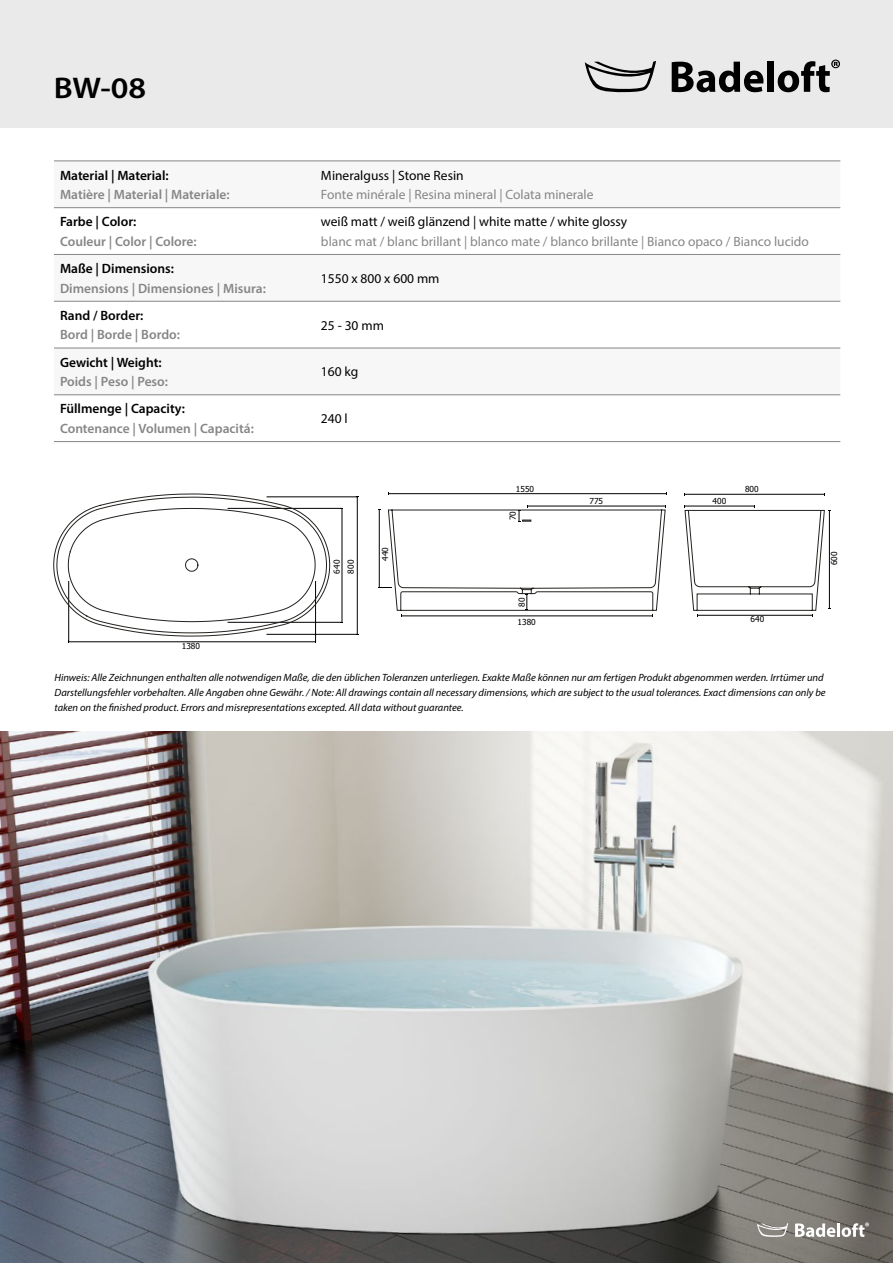
<style>
.page{position:relative;width:893px;height:1263px;background:#fff}
.page>*{position:absolute;margin:0;border:0;box-sizing:border-box;transform-origin:0 0}
.t1{font:600 30px "Myriad Pro";color:#000;scale:1.1 1}
.t2{font:600 13.5px "Myriad Pro";color:#878686}
.t3{font:13.5px "Myriad Pro";color:#878686}
.t4{font:13.5px "Myriad Pro";color:#000}
.t5{font:600 13.5px "Myriad Pro";color:#000}
.t6{font:italic 10.5px/15px "Myriad Pro";color:#000}
.t7{font:8.4px "Tahoma";color:#020100}
.t8{font:8.4px "Tahoma";color:#000}
.t9{font:8.4px "Tahoma";color:#010202}
</style>
<div class="page">
<div style="left:0;top:0;width:893px;height:128px;background:#eaeaea"></div>
<svg style="left:672px;top:62px;width:91px;height:30px"></svg>
<div style="left:767px;top:62px;width:7px;height:30px;background:#000"></div>
<svg style="left:778px;top:60px;width:62px;height:32px"></svg>
<svg style="left:585px;top:61px;width:71px;height:31px"></svg>
<svg style="left:54px;top:300px;width:786px;height:48px"></svg>
<hr style="left:54px;top:161px;width:261px;height:1px;background:#878686">
<hr style="left:315px;top:161px;width:525px;height:1px;background:#878686">
<hr style="left:54px;top:207px;width:261px;height:1px;background:#878686">
<hr style="left:315px;top:207px;width:525px;height:1px;background:#878686">
<hr style="left:54px;top:254px;width:261px;height:1px;background:#878686">
<hr style="left:315px;top:254px;width:525px;height:1px;background:#878686">
<hr style="left:54px;top:301px;width:261px;height:1px;background:#878686">
<hr style="left:315px;top:301px;width:525px;height:1px;background:#878686">
<hr style="left:54px;top:348px;width:261px;height:1px;background:#878686">
<hr style="left:315px;top:348px;width:525px;height:1px;background:#878686">
<hr style="left:54px;top:394px;width:261px;height:1px;background:#878686">
<hr style="left:315px;top:394px;width:525px;height:1px;background:#878686">
<hr style="left:54px;top:441px;width:261px;height:1px;background:#878686">
<hr style="left:315px;top:441px;width:525px;height:1px;background:#878686">
<img style="left:0;top:731px;width:893px;height:532px">
<hr style="left:685px;top:494px;width:139px;height:1px;background:#020100">
<svg style="left:684px;top:505px;width:147px;height:112px"></svg>
<hr style="left:389px;top:493px;width:277px;height:1px;background:#020100">
<svg style="left:378px;top:505px;width:288px;height:112px"></svg>
<hr style="left:267px;top:497px;width:90px;height:1px;background:#020100">
<hr style="left:357px;top:497px;width:1px;height:137px;background:#020100">
<hr style="left:228px;top:508px;width:114px;height:1px;background:#020100">
<hr style="left:342px;top:508px;width:1px;height:114px;background:#020100">
<hr style="left:267px;top:634px;width:90px;height:1px;background:#020100">
<hr style="left:228px;top:622px;width:114px;height:1px;background:#020100">
<svg style="left:53px;top:493px;width:277px;height:150px"></svg>
<svg style="left:795px;top:1223px;width:40px;height:14px"></svg>
<hr style="left:837px;top:1223px;width:3px;height:14px;background:#fff">
<svg style="left:842px;top:1222px;width:27px;height:15px"></svg>
<svg style="left:757px;top:1223px;width:31px;height:14px"></svg>
<h1 class="t1" style="left:54px;top:68px;width:86px">BW-08</h1>
<p class="t5" style="left:60px;top:166px;width:110px">Material | Material:</p>
<p class="t2" style="left:60px;top:186px;width:171px">Matière | Material | Materiale:</p>
<p class="t5" style="left:60px;top:213px;width:78px">Farbe | Color:</p>
<p class="t2" style="left:60px;top:233px;width:138px">Couleur | Color | Colore:</p>
<p class="t5" style="left:60px;top:260px;width:116px">Maße | Dimensions:</p>
<p class="t2" style="left:60px;top:279px;width:207px">Dimensions | Dimensiones | Misura:</p>
<p class="t5" style="left:60px;top:307px;width:85px">Rand / Border:</p>
<p class="t2" style="left:60px;top:326px;width:121px">Bord | Borde | Bordo:</p>
<p class="t5" style="left:60px;top:354px;width:103px">Gewicht | Weight:</p>
<p class="t2" style="left:60px;top:373px;width:110px">Poids | Peso | Peso:</p>
<p class="t5" style="left:60px;top:400px;width:126px">Füllmenge | Capacity:</p>
<p class="t2" style="left:60px;top:420px;width:195px">Contenance | Volumen | Capacitá:</p>
<p class="t8" style="left:182px;top:640px;width:20px">1380</p>
<p class="t4" style="left:321px;top:167px;width:144px">Mineralguss | Stone Resin</p>
<p class="t3" style="left:321px;top:186px;width:274px">Fonte minérale | Resina mineral | Colata minerale</p>
<p class="t4" style="left:321px;top:213px;width:308px">weiß matt / weiß glänzend | white matte / white glossy</p>
<p class="t3" style="left:321px;top:233px;width:489px">blanc mat / blanc brillant | blanco mate / blanco brillante | Bianco opaco / Bianco lucido</p>
<p class="t4" style="left:321px;top:270px;width:120px">1550 x 800 x 600 mm</p>
<p class="t4" style="left:321px;top:317px;width:64px">25 - 30 mm</p>
<p class="t4" style="left:321px;top:364px;width:39px">160 kg</p>
<p class="t4" style="left:321px;top:410px;width:28px">240 l</p>
<p class="t8" style="left:331px;top:573px;width:15px;rotate:-90deg">640</p>
<p class="t7" style="left:345px;top:573px;width:15px;rotate:-90deg">800</p>
<p class="t9" style="left:379px;top:561px;width:15px;rotate:-90deg">440</p>
<p class="t7" style="left:516px;top:483px;width:20px">1550</p>
<p class="t8" style="left:507px;top:520px;width:11px;rotate:-90deg">70</p>
<p class="t8" style="left:516px;top:607px;width:11px;rotate:-90deg">80</p>
<p class="t8" style="left:518px;top:616px;width:20px">1380</p>
<p class="t7" style="left:589px;top:495px;width:15px">775</p>
<p class="t7" style="left:713px;top:495px;width:15px">400</p>
<p class="t7" style="left:745px;top:483px;width:15px">800</p>
<p class="t8" style="left:751px;top:614px;width:15px">640</p>
<p class="t7" style="left:828px;top:565px;width:15px;rotate:-90deg">600</p>
<p class="t6" style="left:54px;top:670px;width:773px">Hinweis: Alle Zeichnungen enthalten alle notwendigen Maße, die den üblichen Toleranzen unterliegen. Exakte Maße können nur am fertigen Produkt abgenommen werden. Irrtümer und<br>Darstellungsfehler vorbehalten. Alle Angaben ohne Gewähr. / Note: All drawings contain all necessary dimensions, which are subject to the usual tolerances. Exact dimensions can only be taken on the finished product. Errors and misrepresentations excepted. All data without guarantee.</p>
</div>
